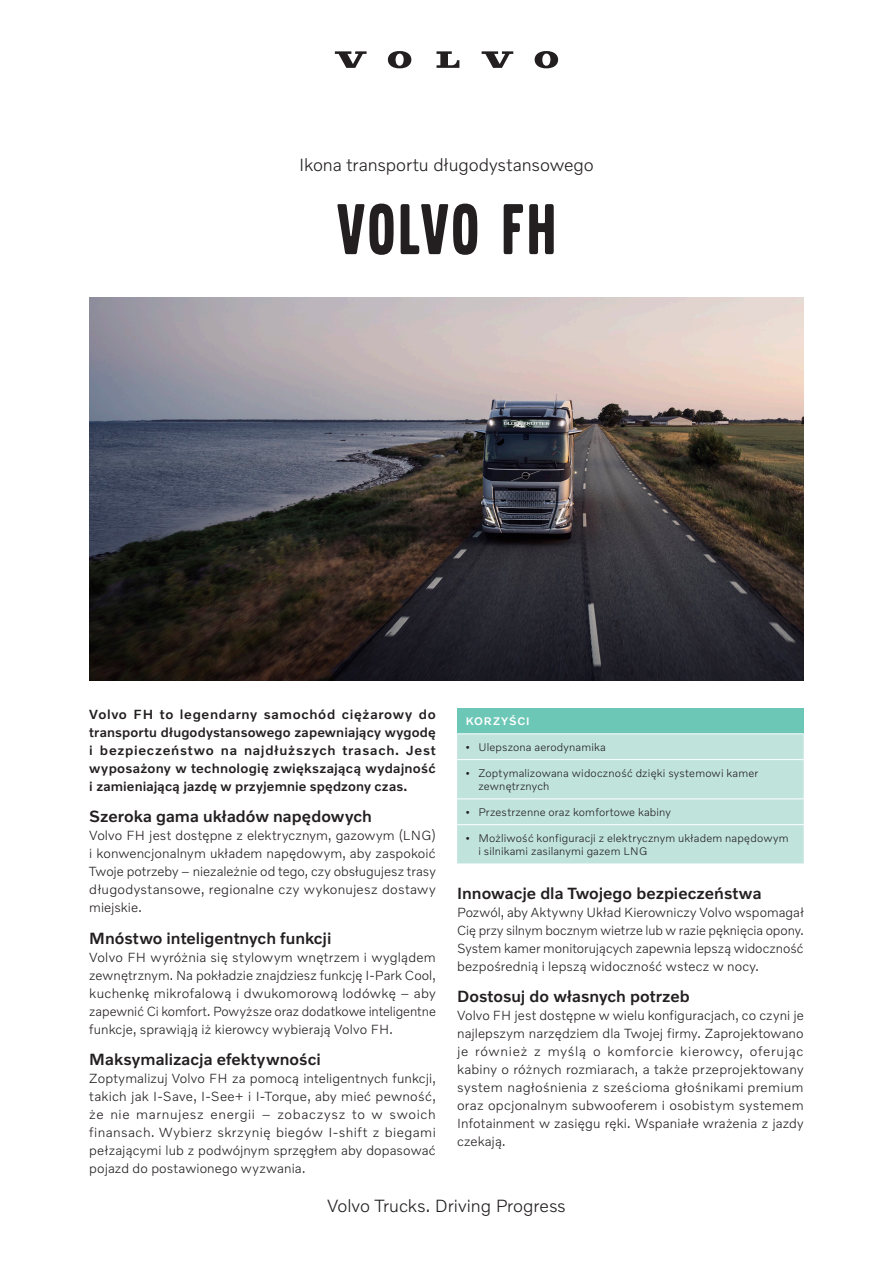
<style>
.page{position:relative;width:893px;height:1263px;background:#fff}
.page>*{position:absolute;margin:0;border:0;box-sizing:border-box;transform-origin:0 0}
.Broad_header{font:75px "Volvo Broad Pro";letter-spacing:.045em;color:#231f20}
.Sub_header{font:300 18px "Volvo Novum";color:#231f20}
.Preamble{font:500 16.5px "Volvo Novum";color:#231f20}
.Small_header{font:500 16.5px "Volvo Novum";color:#231f20}
.Bread{font:500 16.5px "Volvo Novum";color:#231f20}
.Preamble-2{font:300 13.5px/18px "Volvo Novum";letter-spacing:.01em;color:#231f20;text-align:justify}
.Bread-2{font:300 13.5px/18px "Volvo Novum";letter-spacing:.01em;color:#231f20;text-align:justify}
.Preamble-3{font:500 13.5px/18px "Volvo Novum";letter-spacing:.01em;color:#231f20;text-align:justify}
.t1{font:300 11.25px/13.5px "Volvo Novum";letter-spacing:.015em;color:#231f20}
.Header_03{font:500 11.25px "Volvo Novum";letter-spacing:.08em;color:#fff}
</style>
<div class="page">
<img style="left:89px;top:298px;width:715px;height:382px">
<div style="left:457px;top:708px;width:347px;height:26px;background:#6cc7b6"></div>
<div style="left:457px;top:734px;width:347px;height:129px;background:#c0e3dc"></div>
<hr style="left:457px;top:733px;width:347px;height:1px;background:#fff">
<hr style="left:457px;top:759px;width:347px;height:1px;background:#fff">
<hr style="left:457px;top:798px;width:347px;height:1px;background:#fff">
<hr style="left:457px;top:824px;width:347px;height:1px;background:#fff">
<svg style="left:335px;top:51px;width:32px;height:17px"></svg>
<svg style="left:437px;top:51px;width:22px;height:17px"></svg>
<svg style="left:388px;top:51px;width:23px;height:17px"></svg>
<svg style="left:482px;top:51px;width:31px;height:17px"></svg>
<svg style="left:535px;top:51px;width:23px;height:17px"></svg>
<p class="Sub_header" style="left:299px;top:154px;width:296px">Ikona transportu długodystansowego</p>
<p class="Broad_header" style="left:337px;top:194px;width:220px">VOLVO FH</p>
<p class="Preamble-3" style="left:89px;top:704px;width:348px">Volvo FH to legendarny samochód ciężarowy do transportu długodystansowego zapewniający wygodę i bezpieczeństwo na najdłuższych trasach. Jest wyposażony w technologię zwiększającą wydajność i zamieniającą jazdę w przyjemnie spędzony czas.</p>
<p class="Preamble" style="left:89px;top:806px;width:284px">Szeroka gama układów napędowych</p>
<p class="Preamble-2" style="left:89px;top:826px;width:348px">Volvo FH jest dostępne z elektrycznym, gazowym (LNG) i konwencjonalnym układem napędowym, aby zaspokoić Twoje potrzeby – niezależnie od tego, czy obsługujesz trasy długodystansowe, regionalne czy wykonujesz dostawy miejskie.</p>
<p class="Preamble" style="left:89px;top:927px;width:244px">Mnóstwo inteligentnych funkcji</p>
<p class="Preamble-2" style="left:89px;top:947px;width:348px">Volvo FH wyróżnia się stylowym wnętrzem i wyglądem zewnętrznym. Na pokładzie znajdziesz funkcję I-Park Cool, kuchenkę mikrofalową i dwukomorową lodówkę – aby zapewnić Ci komfort. Powyższe oraz dodatkowe inteligentne funkcje, sprawiąją iż kierowcy wybierają Volvo FH.</p>
<p class="Preamble" style="left:89px;top:1049px;width:233px">Maksymalizacja efektywności</p>
<p class="Preamble-2" style="left:89px;top:1069px;width:348px">Zoptymalizuj Volvo FH za pomocą inteligentnych funkcji, takich jak I-Save, I-See+ i I-Torque, aby mieć pewność, że nie marnujesz energii – zobaczysz to w swoich finansach. Wybierz skrzynię biegów I-shift z biegami pełzającymi lub z podwójnym sprzęgłem aby dopasować pojazd do postawionego wyzwania.</p>
<p class="Header_03" style="left:466px;top:714px;width:66px">KORZYŚCI</p>
<p class="t1" style="left:466px;top:740px;width:142px">• Ulepszona aerodynamika</p>
<p class="t1" style="left:478px;top:766px;width:281px;text-indent:-13px">• Zoptymalizowana widoczność dzięki systemowi kamer zewnętrznych</p>
<p class="t1" style="left:466px;top:805px;width:207px">• Przestrzenne oraz komfortowe kabiny</p>
<p class="t1" style="left:478px;top:831px;width:312px;text-indent:-13px">• Możliwość konfiguracji z elektrycznym układem napędowym i silnikami zasilanymi gazem LNG</p>
<p class="Small_header" style="left:457px;top:882px;width:306px">Innowacje dla Twojego bezpieczeństwa</p>
<p class="Bread-2" style="left:457px;top:903px;width:348px">Pozwól, aby Aktywny Układ Kierowniczy Volvo wspomagał Cię przy silnym bocznym wietrze lub w razie pęknięcia opony.<br>System kamer monitorujących zapewnia lepszą widoczność bezpośrednią i lepszą widoczność wstecz w nocy.</p>
<p class="Bread" style="left:457px;top:986px;width:234px">Dostosuj do własnych potrzeb</p>
<p class="Bread-2" style="left:457px;top:1006px;width:348px">Volvo FH jest dostępne w wielu konfiguracjach, co czyni je najlepszym narzędziem dla Twojej firmy. Zaprojektowano je również z myślą o komforcie kierowcy, oferując kabiny o różnych rozmiarach, a także przeprojektowany system nagłośnienia z sześcioma głośnikami premium oraz opcjonalnym subwooferem i osobistym systemem Infotainment w zasięgu ręki. Wspaniałe wrażenia z jazdy czekają.</p>
<h2 class="Sub_header" style="left:327px;top:1194px;width:240px">Volvo Trucks. Driving Progress</h2>
</div>
